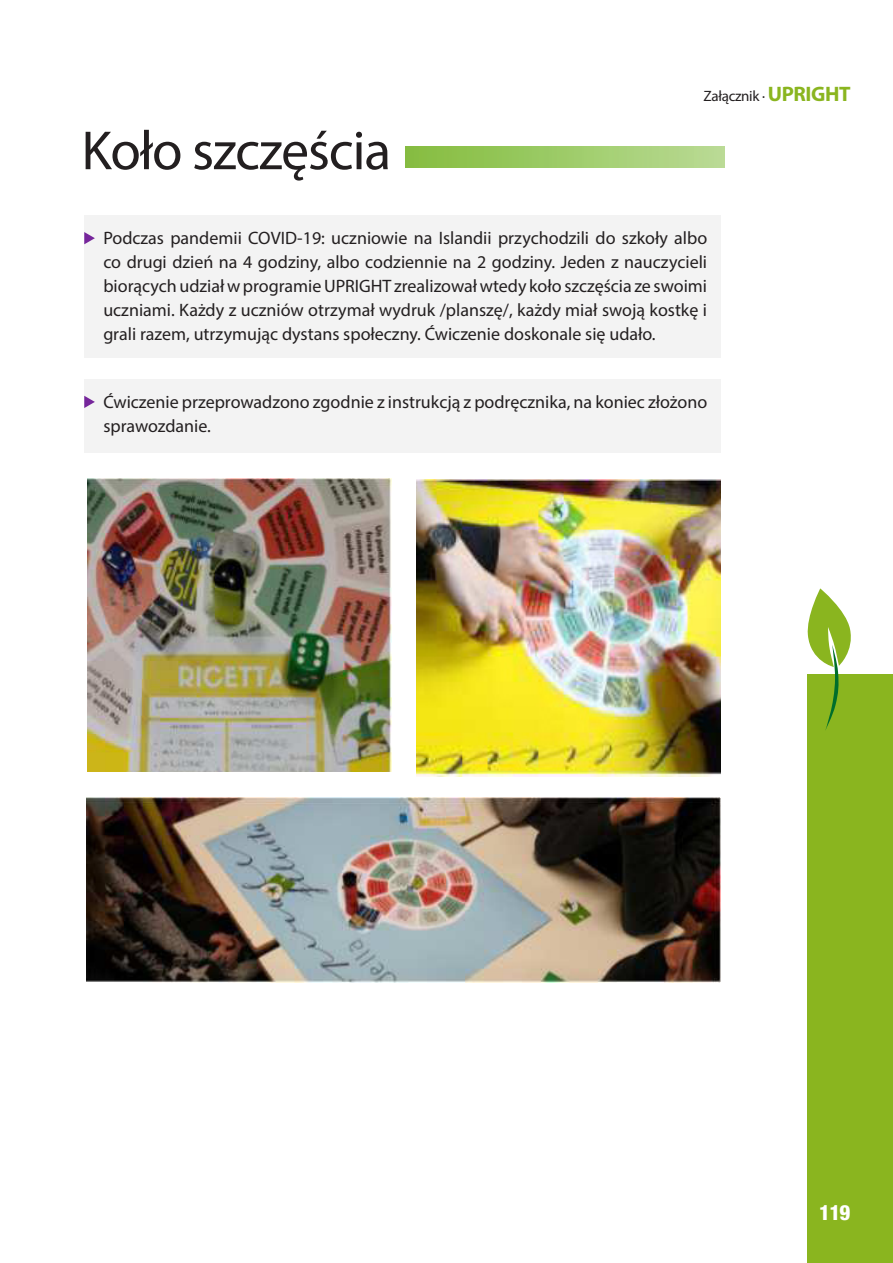
<style>
.page{position:relative;width:893px;height:1263px;background:#fff}
.page>*{position:absolute;margin:0;border:0;box-sizing:border-box;transform-origin:0 0}
.Estilo_de_párrafo_1{font:55.5px "Myriad Pro";letter-spacing:-.02em;color:#231f20}
.t1{font:800 condensed 21px "Helvetica Neue LT Std";color:#fff}
.Estilo_de_párrafo_1-2{font:18px/24px "Myriad Pro";color:#231f20;text-align:justify}
.t2{font:15px "Myriad Pro";letter-spacing:-.02em;color:#231f20}
.s1{font-weight:700;font-size:21px;color:#8ab51f}
</style>
<div class="page">
<div style="left:808px;top:674px;width:85px;height:589px;background:#8ab51f"></div>
<svg style="left:807px;top:588px;width:44px;height:143px"></svg>
<div style="left:405px;top:147px;width:319px;height:20px;background:linear-gradient(to right,#84bc3e,#b9db95)"></div>
<div style="left:84px;top:216px;width:637px;height:142px;background:#f3f3f3"></div>
<div style="left:84px;top:379px;width:637px;height:74px;background:#f3f3f3"></div>
<svg style="left:84px;top:396px;width:11px;height:12px"></svg>
<svg style="left:84px;top:232px;width:11px;height:12px"></svg>
<img style="left:88px;top:479px;width:303px;height:292px">
<img style="left:86px;top:798px;width:634px;height:184px">
<img style="left:417px;top:479px;width:304px;height:297px">
<p class="Estilo_de_párrafo_1" style="left:81px;top:116px;width:311px">Koło szczęścia</p>
<p class="t2" style="left:704px;top:87px;width:148px">Załącznik · <span class="s1">UPRIGHT</span></p>
<p class="Estilo_de_párrafo_1-2" style="left:103px;top:226px;width:605px">Podczas pandemii COVID-19: uczniowie na Islandii przychodzili do szkoły albo co drugi dzień na 4 godziny, albo codziennie na 2 godziny. Jeden z nauczycieli biorących udział w programie UPRIGHT zrealizował wtedy koło szczęścia ze swoimi uczniami. Każdy z uczniów otrzymał wydruk /planszę/, każdy miał swoją kostkę i grali razem, utrzymując dystans społeczny. Ćwiczenie doskonale się udało.</p>
<p class="Estilo_de_párrafo_1-2" style="left:103px;top:389px;width:605px">Ćwiczenie przeprowadzono zgodnie z instrukcją z podręcznika, na koniec złożono sprawozdanie.</p>
<p class="t1" style="left:819px;top:1200px;width:33px">119</p>
</div>
